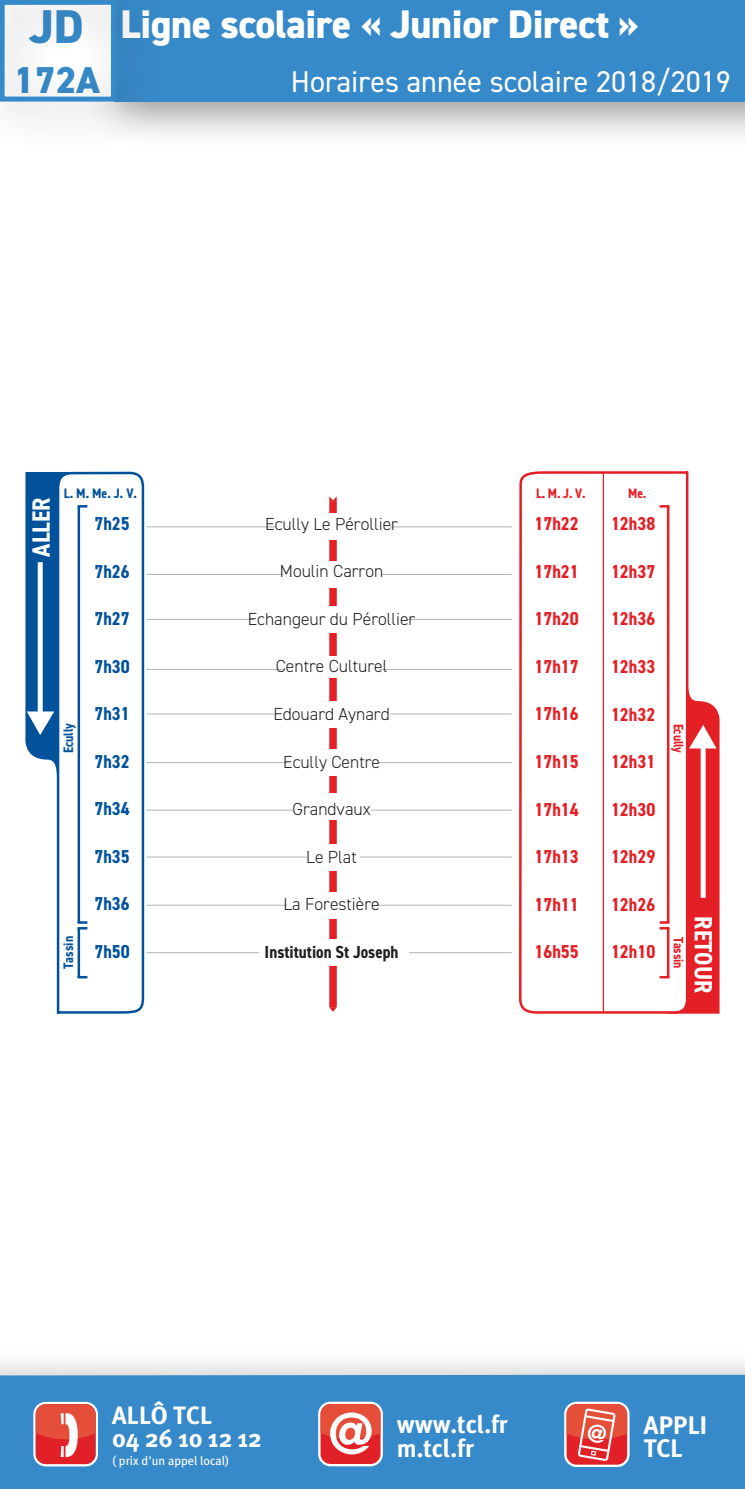
<style>
.page{position:relative;width:745px;height:1489px;background:#fff}
.page>*{position:absolute;margin:0;border:0;box-sizing:border-box;transform-origin:0 0}
.t1{font:800 40px "DIN2014";letter-spacing:-.01em;color:#fff}
.t2{font:800 37.5px "DIN2014";color:#378ac9}
.t3{font:30px "DIN2014";color:#fff}
.t4{font:700 25.25px/23.8px "Meta Plus";letter-spacing:-.005em;color:#fff}
.t5{font:700 25px/23.2px "Meta Plus";color:#fff}
.t6{font:700 condensed 25px "DIN2014";color:#fff}
.t7{font:700 condensed 18.75px "DIN2014";color:#e41f25}
.t8{font:700 condensed 18.75px "DIN2014";color:#01529a}
.t9{font:300 17.5px "DIN2014";color:#231f20}
.t10{font:700 condensed 17.5px "DIN2014";color:#231f20}
.t11{font:700 condensed 13.75px "DIN2014";color:#01529a}
.t12{font:700 condensed 13.75px "DIN2014";letter-spacing:-.01em;color:#e41f25}
.t13{font:12.5px "Meta Plus";color:#fff}
.s1{font-size:47.5px;color:#378ac9}
</style>
<div class="page">
<div style="left:85px;top:0;width:659px;height:150px;background:#231f20;opacity:.5"></div>
<div style="left:113px;top:0;width:631px;height:102px;background:#378ac9"></div>
<div style="left:0;top:1346px;width:744px;height:142px;background:#231f20;opacity:.5"></div>
<div style="left:0;top:1374px;width:744px;height:114px;background:#378ac9"></div>
<svg style="left:33px;top:1401px;width:65px;height:65px"></svg>
<svg style="left:318px;top:1401px;width:64px;height:65px"></svg>
<div style="left:320px;top:1403px;width:60px;height:60px;background:#e12127;border-radius:10px"></div>
<svg style="left:320px;top:1403px;width:60px;height:51px"></svg>
<svg style="left:563px;top:1401px;width:66px;height:65px"></svg>
<div style="left:566px;top:1403px;width:60px;height:61px;background:#e12127;border-radius:10px"></div>
<svg style="left:566px;top:1403px;width:60px;height:57px"></svg>
<hr style="left:146px;top:952px;width:365px;height:1px;background:#b2b3b7">
<hr style="left:146px;top:904px;width:365px;height:1px;background:#b2b3b7">
<hr style="left:146px;top:856px;width:365px;height:1px;background:#b2b3b7">
<hr style="left:146px;top:809px;width:365px;height:1px;background:#b2b3b7">
<hr style="left:146px;top:762px;width:365px;height:1px;background:#b2b3b7">
<hr style="left:146px;top:713px;width:365px;height:1px;background:#b2b3b7">
<hr style="left:146px;top:669px;width:365px;height:1px;background:#b2b3b7">
<hr style="left:146px;top:619px;width:365px;height:1px;background:#b2b3b7">
<hr style="left:146px;top:574px;width:365px;height:1px;background:#b2b3b7">
<hr style="left:146px;top:526px;width:365px;height:1px;background:#b2b3b7">
<div style="left:329px;top:501px;width:7px;height:506px;background:#e41f25"></div>
<div style="left:258px;top:939px;width:150px;height:26px;background:#fff"></div>
<div style="left:287px;top:892px;width:88px;height:26px;background:#fff"></div>
<div style="left:307px;top:844px;width:53px;height:26px;background:#fff"></div>
<div style="left:293px;top:793px;width:77px;height:26px;background:#fff"></div>
<div style="left:287px;top:749px;width:91px;height:26px;background:#fff"></div>
<div style="left:275px;top:701px;width:114px;height:26px;background:#fff"></div>
<div style="left:282px;top:656px;width:96px;height:21px;background:#fff"></div>
<div style="left:282px;top:561px;width:98px;height:26px;background:#fff"></div>
<div style="left:275px;top:514px;width:114px;height:26px;background:#fff"></div>
<div style="left:254px;top:606px;width:152px;height:26px;background:#fff"></div>
<svg style="left:56px;top:471px;width:89px;height:543px"></svg>
<svg style="left:519px;top:471px;width:170px;height:543px"></svg>
<svg style="left:329px;top:1007px;width:7px;height:4px"></svg>
<hr style="left:77px;top:506px;width:3px;height:416px;background:#01529a">
<svg style="left:25px;top:472px;width:62px;height:311px"></svg>
<hr style="left:77px;top:928px;width:3px;height:49px;background:#01529a">
<svg style="left:78px;top:975px;width:9px;height:3px"></svg>
<svg style="left:78px;top:921px;width:9px;height:8px"></svg>
<hr style="left:666px;top:506px;width:3px;height:416px;background:#e41f25">
<svg style="left:659px;top:505px;width:10px;height:2px"></svg>
<svg style="left:659px;top:677px;width:60px;height:336px"></svg>
<hr style="left:602px;top:473px;width:1px;height:538px;background:#e41f25">
<svg style="left:329px;top:496px;width:7px;height:5px"></svg>
<div style="left:0;top:0;width:165px;height:150px;background:#231f20;opacity:.5"></div>
<div style="left:0;top:0;width:116px;height:102px;border:5px solid #378ac9"></div>
<h1 class="t1" style="left:29px;top:-2px;width:611px"><span class="s1">JD</span> Ligne scolaire « Junior Direct »</h1>
<h2 class="t2" style="left:14px;top:55px;width:88px">172A</h2>
<h3 class="t3" style="left:291px;top:63px;width:441px">Horaires année scolaire 2018/2019</h3>
<h3 class="t6" style="left:32px;top:556px;width:60px;rotate:-90deg">ALLER</h3>
<p class="t11" style="left:64px;top:489px;width:75px">L. M. Me. J. V.</p>
<p class="t12" style="left:535px;top:489px;width:51px">L. M. J. V.</p>
<p class="t12" style="left:627px;top:489px;width:20px">Me.</p>
<p class="t11" style="left:64px;top:753px;width:32px;rotate:-90deg">Ecully</p>
<p class="t11" style="left:64px;top:968px;width:34px;rotate:-90deg">Tassin</p>
<p class="t8" style="left:94px;top:517px;width:37px">7h25</p>
<p class="t8" style="left:94px;top:564px;width:37px">7h26</p>
<p class="t8" style="left:94px;top:612px;width:37px">7h27</p>
<p class="t8" style="left:94px;top:659px;width:37px">7h30</p>
<p class="t8" style="left:94px;top:707px;width:37px">7h31</p>
<p class="t8" style="left:94px;top:754px;width:37px">7h32</p>
<p class="t8" style="left:94px;top:802px;width:37px">7h34</p>
<p class="t8" style="left:94px;top:849px;width:37px">7h35</p>
<p class="t8" style="left:94px;top:897px;width:37px">7h36</p>
<p class="t8" style="left:94px;top:944px;width:37px">7h50</p>
<p class="t9" style="left:265px;top:512px;width:134px">Ecully Le Pérollier</p>
<p class="t9" style="left:280px;top:560px;width:105px">Moulin Carron</p>
<p class="t9" style="left:248px;top:607px;width:169px">Echangeur du Pérollier</p>
<p class="t9" style="left:275px;top:655px;width:113px">Centre Culturel</p>
<p class="t9" style="left:273px;top:702px;width:118px">Edouard Aynard</p>
<p class="t9" style="left:283px;top:750px;width:98px">Ecully Centre</p>
<p class="t9" style="left:292px;top:797px;width:80px">Grandvaux</p>
<p class="t9" style="left:306px;top:845px;width:52px">Le Plat</p>
<p class="t9" style="left:283px;top:892px;width:98px">La Forestière</p>
<p class="t10" style="left:264px;top:945px;width:135px">Institution St Joseph</p>
<p class="t7" style="left:534px;top:517px;width:46px">17h22</p>
<p class="t7" style="left:534px;top:564px;width:46px">17h21</p>
<p class="t7" style="left:534px;top:612px;width:46px">17h20</p>
<p class="t7" style="left:534px;top:659px;width:46px">17h17</p>
<p class="t7" style="left:534px;top:707px;width:46px">17h16</p>
<p class="t7" style="left:534px;top:754px;width:46px">17h15</p>
<p class="t7" style="left:534px;top:802px;width:46px">17h14</p>
<p class="t7" style="left:534px;top:849px;width:46px">17h13</p>
<p class="t7" style="left:534px;top:897px;width:46px">17h11</p>
<p class="t7" style="left:534px;top:944px;width:46px">16h55</p>
<p class="t7" style="left:610px;top:517px;width:46px">12h38</p>
<p class="t7" style="left:610px;top:565px;width:46px">12h37</p>
<p class="t7" style="left:610px;top:612px;width:46px">12h36</p>
<p class="t7" style="left:610px;top:660px;width:46px">12h33</p>
<p class="t7" style="left:610px;top:707px;width:46px">12h32</p>
<p class="t7" style="left:610px;top:755px;width:46px">12h31</p>
<p class="t7" style="left:610px;top:802px;width:46px">12h30</p>
<p class="t7" style="left:610px;top:850px;width:46px">12h29</p>
<p class="t7" style="left:610px;top:897px;width:46px">12h26</p>
<p class="t7" style="left:610px;top:944px;width:46px">12h10</p>
<p class="t12" style="left:683px;top:723px;width:31px;rotate:90deg">Ecully</p>
<p class="t12" style="left:683px;top:936px;width:33px;rotate:90deg">Tassin</p>
<h3 class="t6" style="left:712px;top:916px;width:78px;rotate:90deg">RETOUR</h3>
<h3 class="t5" style="left:112px;top:1403px;width:151px">ALLÔ TCL<br>04 26 10 12 12</h3>
<p class="t13" style="left:112px;top:1453px;width:119px">( prix d'un appel local)</p>
<h3 class="t5" style="left:396px;top:1412px;width:112px">www.tcl.fr m.tcl.fr</h3>
<h3 class="t4" style="left:643px;top:1412px;width:65px">APPLI<br>TCL</h3>
</div>
